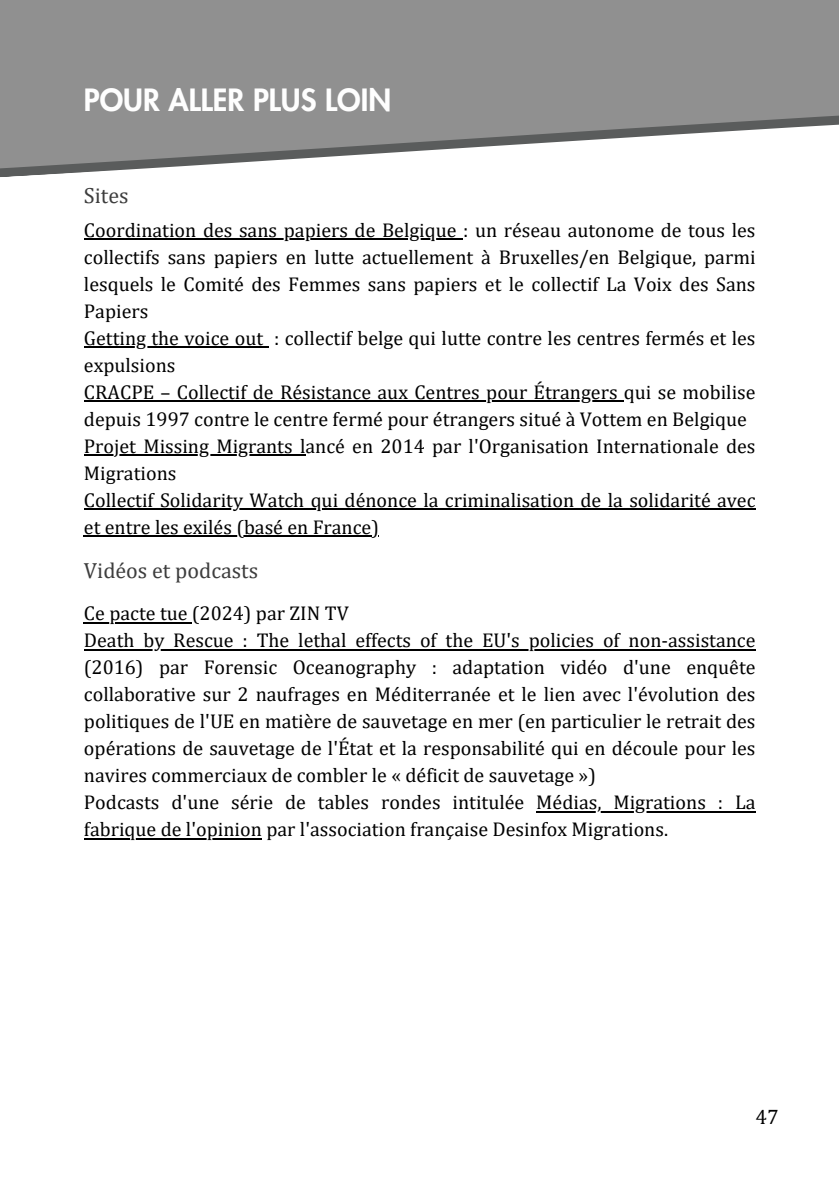
<style>
.page{position:relative;width:839px;height:1191px;background:#fff}
.page>*{position:absolute;margin:0;border:0;box-sizing:border-box;transform-origin:0 0}
.t1{font:800 30px "Futura LT Pro";color:#fefefe}
.t2{font:22px "Cambria";color:#3d3d3d}
.t3{font:21px "Cambria";color:#000}
.t4{font:20px/27px "Cambria";color:#000;text-align:justify}
</style>
<div class="page">
<svg style="left:0;top:0;width:838px;height:177px;background:#9d9d9d"></svg>
<hr style="left:84px;top:622px;width:108px;height:1px;background:#000">
<hr style="left:84px;top:649px;width:671px;height:1px;background:#000">
<hr style="left:536px;top:811px;width:219px;height:1px;background:#000">
<hr style="left:84px;top:838px;width:178px;height:1px;background:#000">
<hr style="left:84px;top:238px;width:372px;height:2px;background:#000">
<svg style="left:456px;top:238px;width:7px;height:2px"></svg>
<hr style="left:84px;top:346px;width:179px;height:2px;background:#000">
<hr style="left:84px;top:400px;width:533px;height:2px;background:#000">
<svg style="left:617px;top:400px;width:7px;height:2px"></svg>
<hr style="left:84px;top:454px;width:209px;height:2px;background:#000">
<svg style="left:293px;top:454px;width:12px;height:2px"></svg>
<hr style="left:84px;top:508px;width:220px;height:2px;background:#000">
<hr style="left:304px;top:508px;width:451px;height:2px;background:#000">
<hr style="left:84px;top:535px;width:295px;height:2px;background:#000">
<p class="t1" style="left:84px;top:86px;width:309px">POUR ALLER PLUS LOIN</p>
<p class="t2" style="left:84px;top:182px;width:46px">Sites</p>
<p class="t4" style="left:84px;top:216px;width:673px">Coordination des sans papiers de Belgique : un réseau autonome de tous les collectifs sans papiers en lutte actuellement à Bruxelles/en Belgique, parmi lesquels le Comité des Femmes sans papiers et le collectif La Voix des Sans Papiers</p>
<p class="t4" style="left:84px;top:324px;width:673px">Getting the voice out : collectif belge qui lutte contre les centres fermés et les</p>
<p class="t4" style="left:84px;top:351px;width:93px">expulsions</p>
<p class="t4" style="left:84px;top:378px;width:673px">CRACPE – Collectif de Résistance aux Centres pour Étrangers qui se mobilise depuis 1997 contre le centre fermé pour étrangers situé à Vottem en Belgique</p>
<p class="t4" style="left:84px;top:432px;width:673px;text-align:left">Projet Missing Migrants lancé en 2014 par l'Organisation Internationale des Migrations<br>Collectif Solidarity Watch qui dénonce la criminalisation de la solidarité avec et entre les exilés (basé en France)</p>
<h1 class="t2" style="left:84px;top:557px;width:176px">Vidéos et podcasts</h1>
<p class="t4" style="left:84px;top:600px;width:266px">Ce pacte tue (2024) par ZIN TV</p>
<p class="t4" style="left:84px;top:627px;width:673px">Death by Rescue : The lethal effects of the EU's policies of non-assistance (2016) par Forensic Oceanography : adaptation vidéo d'une enquête collaborative sur 2 naufrages en Méditerranée et le lien avec l'évolution des politiques de l'UE en matière de sauvetage en mer (en particulier le retrait des opérations de sauvetage de l'État et la responsabilité qui en découle pour les navires commerciaux de combler le « déficit de sauvetage »)</p>
<p class="t4" style="left:84px;top:789px;width:442px">Podcasts d'une série de tables rondes intitulée</p>
<p class="t4" style="left:536px;top:789px;width:221px">Médias, Migrations : La</p>
<p class="t4" style="left:84px;top:816px;width:585px">fabrique de l'opinion par l'association française Desinfox Migrations.</p>
<p class="t3" style="left:755px;top:1104px;width:25px">47</p>
</div>
